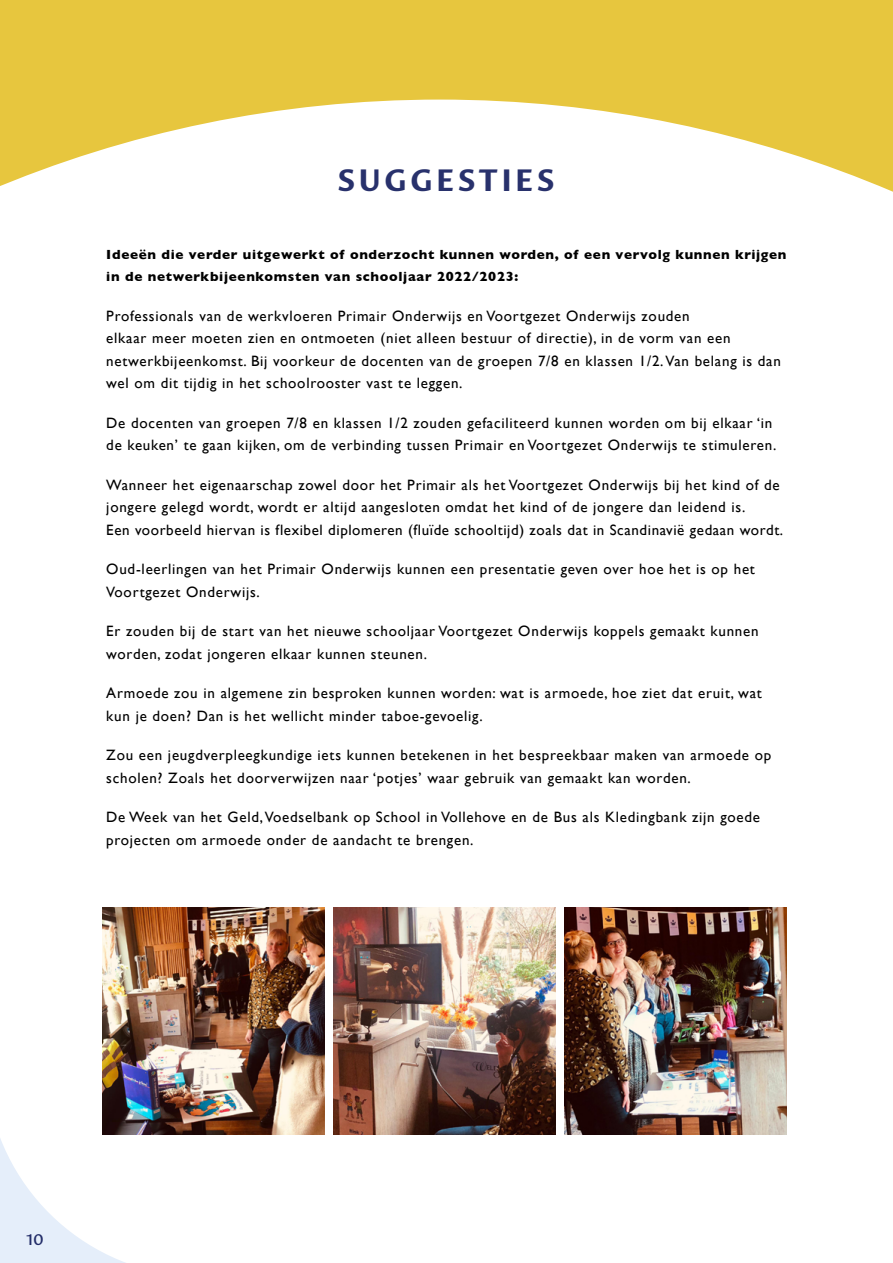
<style>
.page{position:relative;width:893px;height:1263px;background:#fff}
.page>*{position:absolute;margin:0;border:0;box-sizing:border-box;transform-origin:0 0}
.t1{font:700 30px "Proza Libre";letter-spacing:.1em;color:#28316c}
.t2{font:15px/22.5px "Gill Sans";letter-spacing:.05em;color:#000}
.t3{font:500 15px "Proza Libre";color:#28316c}
.t4{font:700 13.5px/22.5px "Gill Sans";letter-spacing:.05em;color:#000}
</style>
<div class="page">
<svg style="left:0;top:1134px;width:183px;height:129px"></svg>
<svg style="left:0;top:0;width:893px;height:192px;fill:#e7c63e"></svg>
<img style="left:102px;top:907px;width:223px;height:227px">
<img style="left:333px;top:907px;width:223px;height:227px">
<img style="left:564px;top:907px;width:223px;height:227px">
<h1 class="t1" style="left:338px;top:161px;width:218px">SUGGESTIES</h1>
<p class="t4" style="left:106px;top:243px;width:682px">Ideeën die verder uitgewerkt of onderzocht kunnen worden, of een vervolg kunnen krijgen in de netwerkbijeenkomsten van schooljaar 2022/2023:</p>
<p class="t2" style="left:106px;top:304px;width:676px">Professionals van de werkvloeren Primair Onderwijs en Voortgezet Onderwijs zouden<br>elkaar meer moeten zien en ontmoeten (niet alleen bestuur of directie), in de vorm van een netwerkbijeenkomst. Bij voorkeur de docenten van de groepen 7/8 en klassen 1/2. Van belang is dan wel om dit tijdig in het schoolrooster vast te leggen.</p>
<p class="t2" style="left:106px;top:411px;width:672px">De docenten van groepen 7/8 en klassen 1/2 zouden gefaciliteerd kunnen worden om bij elkaar ‘in de keuken’ te gaan kijken, om de verbinding tussen Primair en Voortgezet Onderwijs te stimuleren.</p>
<p class="t2" style="left:106px;top:473px;width:678px">Wanneer het eigenaarschap zowel door het Primair als het Voortgezet Onderwijs bij het kind of de jongere gelegd wordt, wordt er altijd aangesloten omdat het kind of de jongere dan leidend is.<br>Een voorbeeld hiervan is flexibel diplomeren (fluïde schooltijd) zoals dat in Scandinavië gedaan wordt.</p>
<p class="t2" style="left:106px;top:558px;width:650px">Oud-leerlingen van het Primair Onderwijs kunnen een presentatie geven over hoe het is op het<br>Voortgezet Onderwijs.</p>
<p class="t2" style="left:106px;top:620px;width:654px">Er zouden bij de start van het nieuwe schooljaar Voortgezet Onderwijs koppels gemaakt kunnen worden, zodat jongeren elkaar kunnen steunen.</p>
<p class="t2" style="left:106px;top:682px;width:657px">Armoede zou in algemene zin besproken kunnen worden: wat is armoede, hoe ziet dat eruit, wat kun je doen? Dan is het wellicht minder taboe-gevoelig.</p>
<p class="t2" style="left:106px;top:744px;width:666px">Zou een jeugdverpleegkundige iets kunnen betekenen in het bespreekbaar maken van armoede op scholen? Zoals het doorverwijzen naar ‘potjes’ waar gebruik van gemaakt kan worden.</p>
<p class="t2" style="left:106px;top:806px;width:655px">De Week van het Geld, Voedselbank op School in Vollehove en de Bus als Kledingbank zijn goede projecten om armoede onder de aandacht te brengen.</p>
<p class="t3" style="left:26px;top:1230px;width:19px">10</p>
</div>
